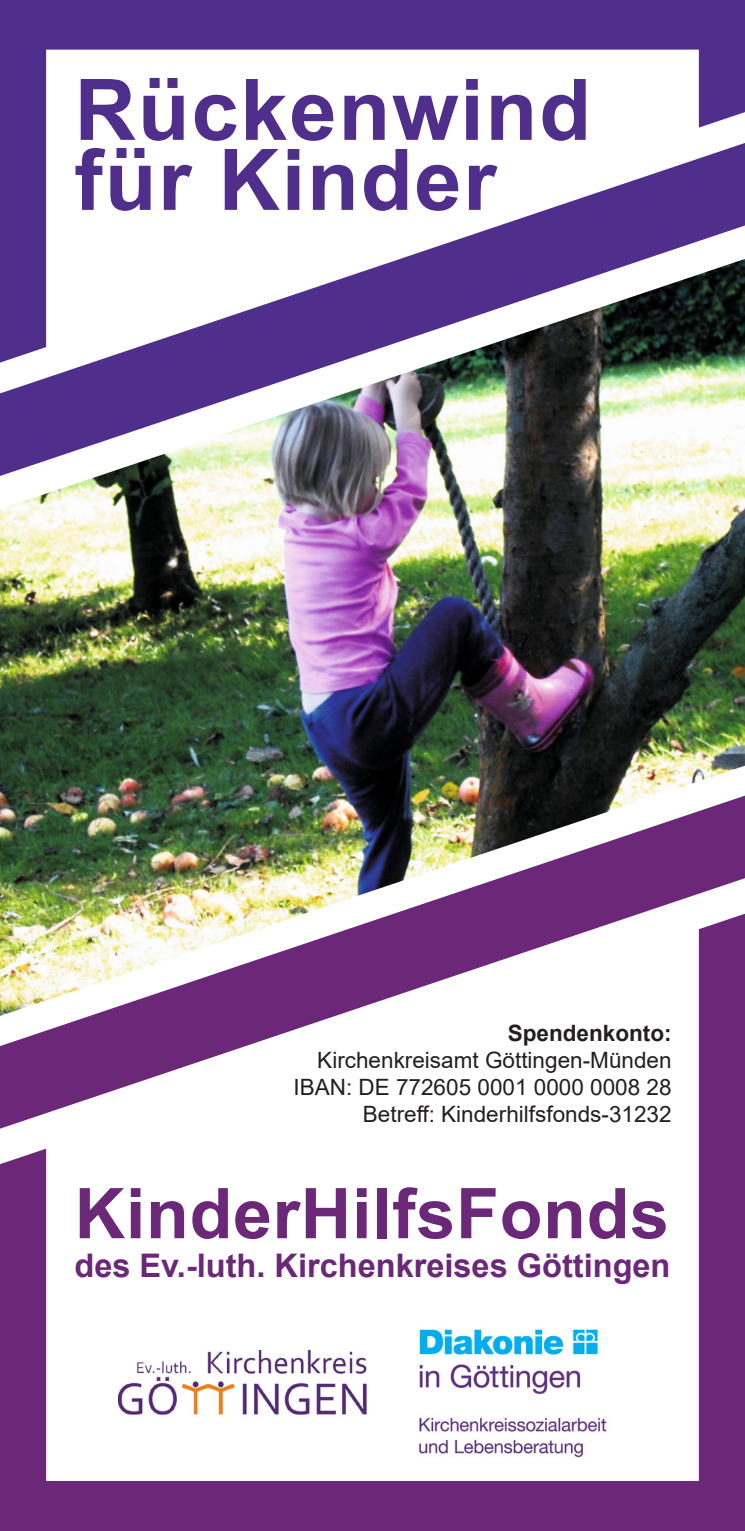
<style>
.page{position:relative;width:745px;height:1531px;background:#fff}
.page>*{position:absolute;margin:0;border:0;box-sizing:border-box;transform-origin:0 0}
.t1{font:700 85px "Arial";letter-spacing:.02em;color:#4f2e8c}
.t2{font:700 70px "Arial";letter-spacing:.01em;color:#6b2778}
.t3{font:700 32.5px "Arial";color:#6b2778}
.t4{font:22.5px "Arial";color:#231f20}
.t5{font:700 22.5px "Arial";color:#231f20}
</style>
<div class="page">
<div style="left:0;top:1162px;width:744px;height:369px;background:#6b2778"></div>
<svg style="left:46px;top:1162px;width:652px;height:319px"></svg>
<svg style="left:0;top:1128px;width:744px;height:34px"></svg>
<div style="left:0;top:0;width:744px;height:112px;background:#4f2e8c"></div>
<svg style="left:46px;top:50px;width:652px;height:93px"></svg>
<svg style="left:0;top:143px;width:744px;height:116px"></svg>
<svg style="left:0;top:1016px;width:744px;height:112px"></svg>
<img style="left:0;top:259px;width:744px;height:757px">
<img style="left:118px;top:1351px;width:251px;height:69px">
<img style="left:418px;top:1327px;width:202px;height:147px">
<p class="t1" style="left:74px;top:50px;width:517px">Rückenwind</p>
<p class="t1" style="left:74px;top:120px;width:423px">für Kinder</p>
<p class="t5" style="left:507px;top:1017px;width:165px">Spendenkonto:</p>
<p class="t4" style="left:317px;top:1044px;width:355px">Kirchenkreisamt Göttingen-Münden</p>
<p class="t4" style="left:293px;top:1071px;width:379px">IBAN: DE 772605 0001 0000 0008 28</p>
<p class="t4" style="left:362px;top:1098px;width:310px">Betreff: Kinderhilfsfonds-31232</p>
<p class="t2" style="left:74px;top:1164px;width:595px">KinderHilfsFonds</p>
<p class="t3" style="left:74px;top:1243px;width:597px">des Ev.-luth. Kirchenkreises Göttingen</p>
</div>
